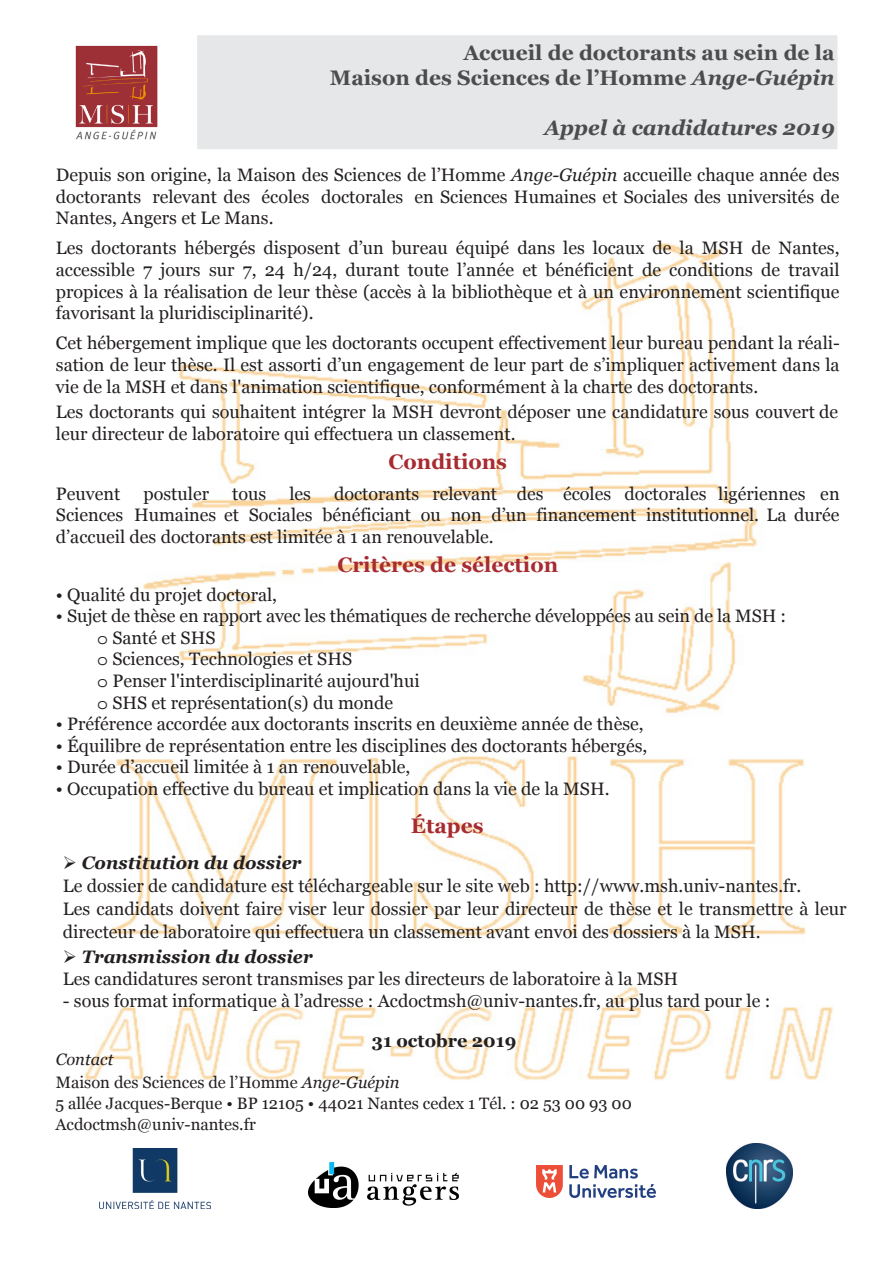
<style>
.page{position:relative;width:893px;height:1263px;background:#fff}
.page>*{position:absolute;margin:0;border:0;box-sizing:border-box;transform-origin:0 0}
.t1{font:700 21px/25.2px "Georgia";color:#4b4c4d;text-align:right}
.t2{font:700 21px "Georgia";color:#a72b30}
.t3{font:italic 700 21px "Georgia";color:#4b4c4d}
.t4{font:18px/21.6px "Georgia";color:#231f20;text-align:justify}
.t5{font:700 18px "Georgia";color:#231f20}
.t6{font:16.5px/21.1px "Georgia";color:#231f20}
.t7{font:italic 16.5px "Georgia";color:#231f20}
.s1{font-style:italic}
.s2{font-style:inherit}
.s3{font-family:"Courier Std"}
.s4{font-weight:700;font-style:italic}
</style>
<div class="page">
<img style="left:75px;top:45px;width:83px;height:95px">
<img style="left:85px;top:243px;width:748px;height:837px">
<div style="left:196px;top:34px;width:643px;height:117px;background:#e6e7e9;border:2px solid #fff"></div>
<img style="left:727px;top:1143px;width:65px;height:66px">
<img style="left:99px;top:1148px;width:112px;height:60px">
<img style="left:537px;top:1166px;width:118px;height:32px">
<img style="left:308px;top:1162px;width:151px;height:45px">
<p class="t1" style="left:330px;top:40px;width:506px">Accueil de doctorants au sein de la<br>Maison des Sciences de l’Homme <span class="s1">Ange-Guépin</span></p>
<p class="t3" style="left:544px;top:114px;width:292px">Appel à candidatures 201<span class="s2">9</span></p>
<p class="t4" style="left:56px;top:164px;width:785px">Depuis son origine, la Maison des Sciences de l’Homme <span class="s1">Ange-Guépin</span> accueille chaque année des doctorants relevant des écoles doctorales en Sciences Humaines et Sociales des universités de Nantes, Angers et Le Mans.</p>
<p class="t4" style="left:56px;top:238px;width:785px">Les doctorants hébergés disposent d’un bureau équipé dans les locaux de la MSH de Nantes, accessible 7 jours sur 7, 24 h/24, durant toute l’année et bénéficient de conditions de travail propices à la réalisation de leur thèse (accès à la bibliothèque et à un environnement scientifique favorisant la pluridisciplinarité).</p>
<p class="t4" style="left:56px;top:333px;width:785px">Cet hébergement implique que les doctorants occupent effectivement leur bureau pendant la réali&shy;sation de leur thèse. Il est assorti d’un engagement de leur part de s’impliquer activement dans la vie de la MSH et dans l'animation scientifique, conformément à la charte des doctorants.</p>
<p class="t4" style="left:56px;top:402px;width:784px">Les doctorants qui souhaitent intégrer la MSH devront déposer une candidature sous couvert de leur directeur de laboratoire qui effectuera un classement.</p>
<p class="t2" style="left:388px;top:449px;width:120px">Conditions</p>
<p class="t4" style="left:56px;top:483px;width:66px">Peuvent</p>
<p class="t4" style="left:144px;top:483px;width:67px">postuler</p>
<p class="t4" style="left:232px;top:483px;width:36px">tous</p>
<p class="t4" style="left:289px;top:483px;width:23px">les</p>
<p class="t4" style="left:56px;top:483px;width:785px;text-indent:278px">doctorants relevant des écoles doctorales ligériennes en Sciences Humaines et Sociales bénéficiant ou non d’un financement institutionnel. La durée d’accueil des doctorants est limitée à 1 an renouvelable.</p>
<p class="t2" style="left:337px;top:551px;width:222px">Critères de sélection</p>
<p class="t4" style="left:56px;top:584px;width:223px">• Qualité du projet doctoral,</p>
<p class="t4" style="left:97px;top:605px;width:690px;text-align:left;text-indent:-41px">• Sujet de thèse en rapport avec les thématiques de recherche développées au sein de la MSH : <span class="s3">o</span> Santé et SHS<br><span class="s3">o</span> Sciences, Technologies et SHS<br><span class="s3">o</span> Penser l'interdisciplinarité aujourd'hui<br><span class="s3">o</span> SHS et représentation(s) du monde</p>
<p class="t4" style="left:56px;top:713px;width:589px">• Préférence accordée aux doctorants inscrits en deuxième année de thèse,</p>
<p class="t4" style="left:56px;top:735px;width:593px">• Équilibre de représentation entre les disciplines des doctorants hébergés,</p>
<p class="t4" style="left:56px;top:757px;width:356px">• Durée d’accueil limitée à 1 an renouvelable,</p>
<p class="t4" style="left:56px;top:778px;width:555px">• Occupation effective du bureau et implication dans la vie de la MSH.</p>
<p class="t2" style="left:411px;top:812px;width:74px">Étapes</p>
<p class="t4" style="left:63px;top:851px;width:785px;line-height:23px;text-align:left">➢ <span class="s4">Constitution du dossier<br></span>Le dossier de candidature est téléchargeable sur le site web : http://www.msh.univ-nantes.fr.<br>Les candidats doivent faire viser leur dossier par leur directeur de thèse et le transmettre à leur directeur de laboratoire qui effectuera un classement avant envoi des dossiers à la MSH.</p>
<p class="t4" style="left:63px;top:947px;width:617px">➢ <span class="s4">Transmission du dossier<br></span>Les candidatures seront transmises par les directeurs de laboratoire à la MSH</p>
<p class="t4" style="left:63px;top:989px;width:709px">- sous format informatique à l’adresse : Acdoctmsh@univ-nantes.fr, au plus tard pour le :</p>
<p class="t5" style="left:372px;top:1027px;width:146px">31 octobre 2019</p>
<p class="t7" style="left:56px;top:1049px;width:59px">Contact</p>
<p class="t6" style="left:56px;top:1072px;width:578px">Maison des Sciences de l’Homme <span class="s1">Ange-Guépin<br></span>5 allée Jacques-Berque • BP 12105 • 44021 Nantes cedex 1 Tél. : 02 53 00 93 00<br>Acdoctmsh@univ-nantes.fr</p>
</div>
